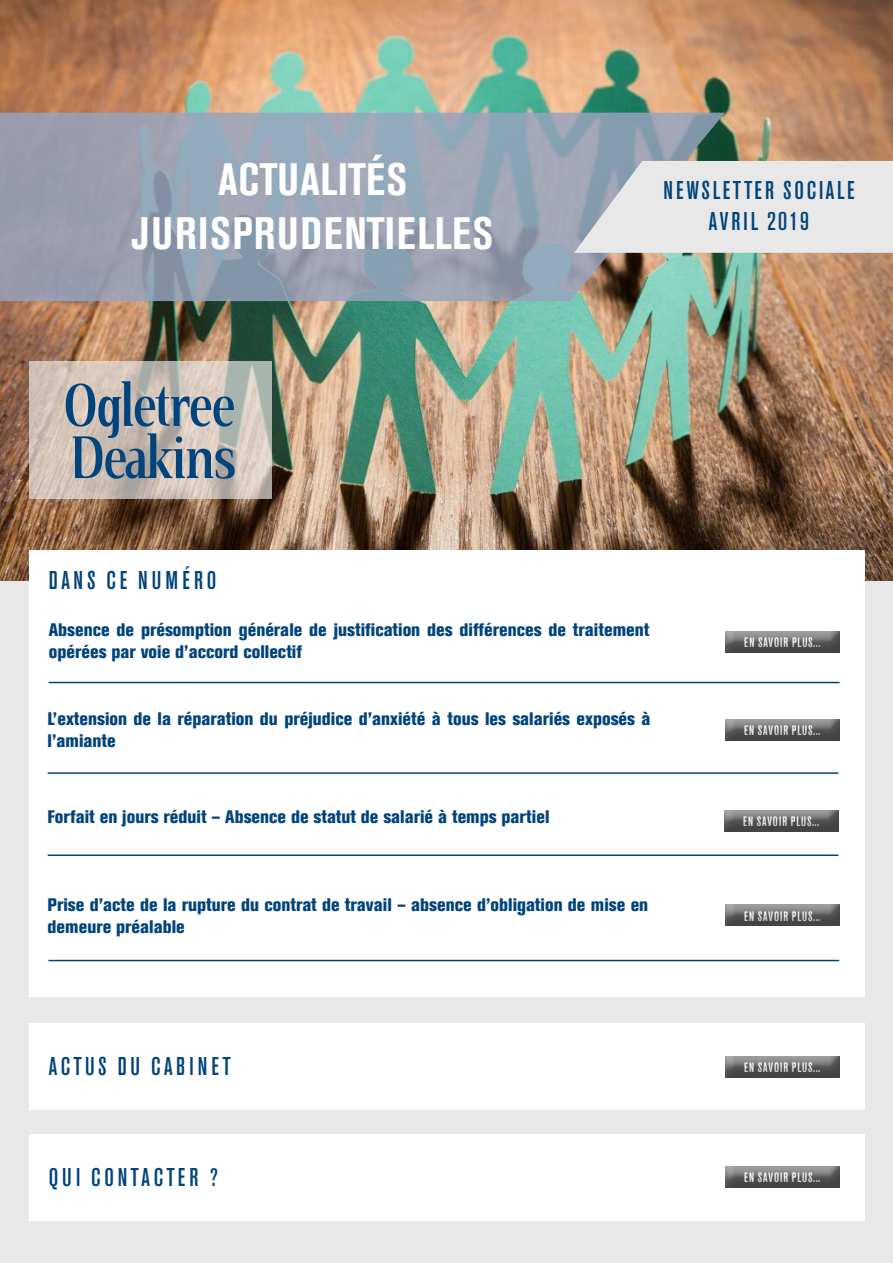
<style>
.page{position:relative;width:893px;height:1263px;background:#fff}
.page>*{position:absolute;margin:0;border:0;box-sizing:border-box;transform-origin:0 0}
.t1{font:700 condensed 45px/54px "Akzidenz Grotesk BE";letter-spacing:.03em;color:#fff;text-align:center}
.t2{font:500 condensed 25.5px "Akzidenz Grotesk BE";letter-spacing:.1em;color:#00447b}
.t3{font:500 condensed 25.5px "Akzidenz Grotesk BE";letter-spacing:.14em;color:#00447b}
.t4{font:500 condensed 25.5px "Akzidenz Grotesk BE";letter-spacing:.145em;color:#00447b}
.t5{font:500 condensed 25.5px "Akzidenz Grotesk BE";letter-spacing:.15em;color:#00447b}
.t6{font:800 condensed 18px/21.6px "Akzidenz Grotesk BE";color:#00447b}
.t7{font:500 condensed 13.5px "Akzidenz Grotesk BE";letter-spacing:.07em;color:#fff}
</style>
<div class="page">
<img style="left:0;top:0;width:893px;height:581px">
<svg style="left:0;top:113px;width:725px;height:188px;background:#94a0ae"></svg>
<div style="left:0;top:581px;width:893px;height:682px;background:#e8e8e8"></div>
<svg style="left:574px;top:161px;width:319px;height:92px;background:#dee0e1"></svg>
<div style="left:29px;top:550px;width:835px;height:447px;background:#fff"></div>
<svg style="left:29px;top:361px;width:242px;height:138px;background:#cbc1b8"></svg>
<svg style="left:66px;top:381px;width:169px;height:98px;background:#8d9aa4"></svg>
<div style="left:176px;top:436px;width:6px;height:7px;background:#00447b;border-radius:50%"></div>
<div style="left:29px;top:1023px;width:835px;height:87px;background:#fff"></div>
<div style="left:716px;top:626px;width:132px;height:34px;background:#231f20;opacity:.33"></div>
<div style="left:716px;top:899px;width:132px;height:35px;background:#231f20;opacity:.33"></div>
<div style="left:716px;top:714px;width:132px;height:34px;background:#231f20;opacity:.33"></div>
<hr style="left:49px;top:682px;width:790px;height:1px;background:#00447b">
<hr style="left:48px;top:772px;width:790px;height:2px;background:#00447b">
<hr style="left:48px;top:854px;width:790px;height:2px;background:#00447b">
<div style="left:29px;top:1134px;width:835px;height:86px;background:#fff"></div>
<div style="left:716px;top:1161px;width:132px;height:34px;background:#231f20;opacity:.33"></div>
<div style="left:716px;top:1050px;width:132px;height:35px;background:#231f20;opacity:.33"></div>
<hr style="left:48px;top:960px;width:791px;height:1px;background:#00447b">
<div style="left:715px;top:804px;width:132px;height:35px;background:#231f20;opacity:.33"></div>
<p class="t1" style="left:132px;top:152px;width:363px">ACTUALITÉS<br>JURISPRUDENTIELLES</p>
<p class="t2" style="left:664px;top:176px;width:192px">NEWSLETTER SOCIALE</p>
<p class="t2" style="left:709px;top:206px;width:102px">AVRIL 2019</p>
<p class="t5" style="left:49px;top:566px;width:169px">DANS CE NUMÉRO</p>
<p class="t6" style="left:49px;top:619px;width:602px">Absence de présomption générale de justification des différences de traitement opérées par voie d’accord collectif</p>
<p class="t6" style="left:48px;top:708px;width:604px">L’extension de la réparation du préjudice d’anxiété à tous les salariés exposés à l’amiante</p>
<p class="t6" style="left:48px;top:806px;width:503px">Forfait en jours réduit – Absence de statut de salarié à temps partiel</p>
<p class="t6" style="left:48px;top:894px;width:602px">Prise d’acte de la rupture du contrat de travail – absence d’obligation de mise en demeure préalable</p>
<p class="t7" style="left:744px;top:635px;width:78px">EN SAVOIR PLUS...</p>
<p class="t7" style="left:744px;top:723px;width:78px">EN SAVOIR PLUS...</p>
<p class="t7" style="left:743px;top:813px;width:78px">EN SAVOIR PLUS...</p>
<p class="t7" style="left:744px;top:908px;width:78px">EN SAVOIR PLUS...</p>
<p class="t3" style="left:49px;top:1052px;width:184px">ACTUS DU CABINET</p>
<p class="t7" style="left:744px;top:1060px;width:78px">EN SAVOIR PLUS...</p>
<p class="t4" style="left:49px;top:1162px;width:170px">QUI CONTACTER ?</p>
<p class="t7" style="left:744px;top:1170px;width:78px">EN SAVOIR PLUS...</p>
</div>
